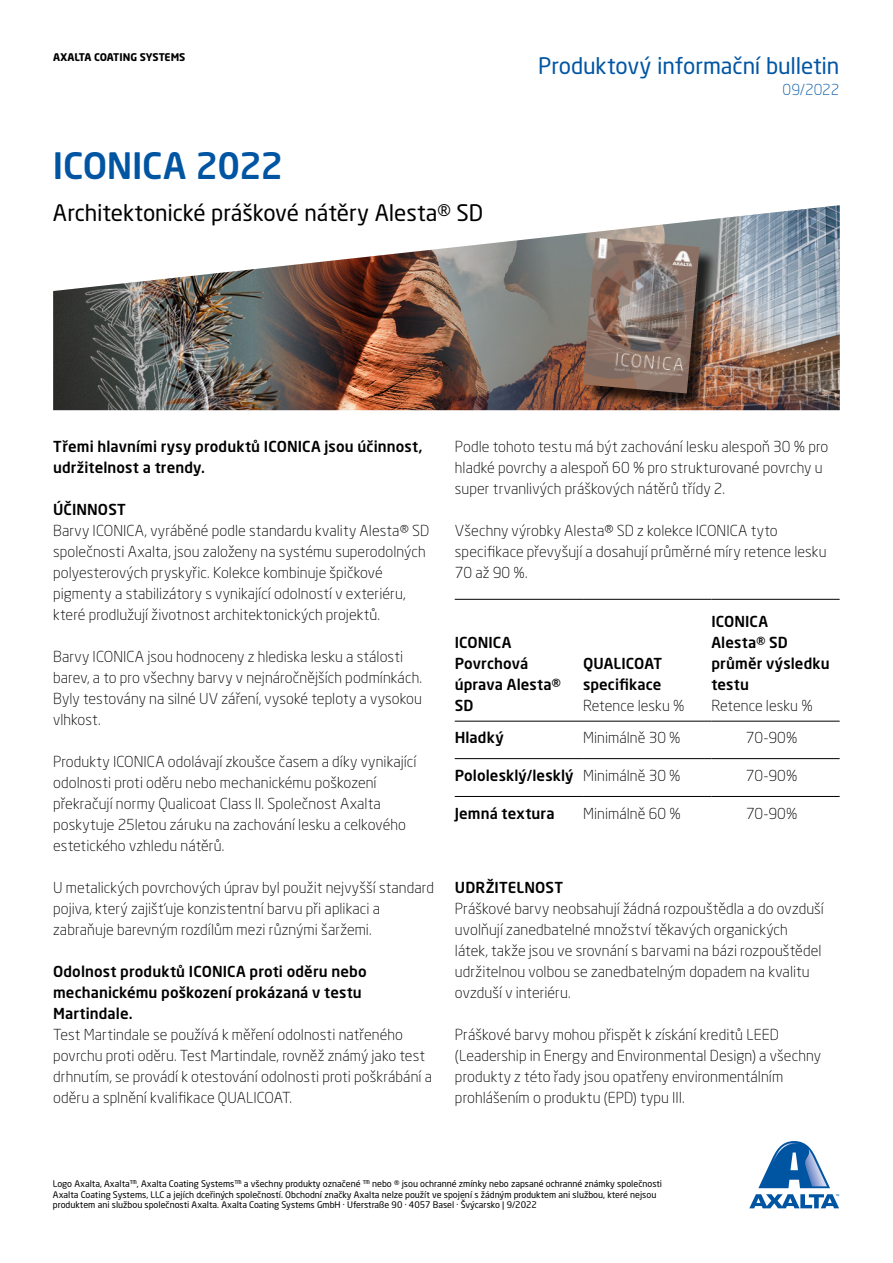
<style>
.page{position:relative;width:893px;height:1263px;background:#fff}
.page>*{position:absolute;margin:0;border:0;box-sizing:border-box;transform-origin:0 0}
.t1{font:500 36px "Neo Sans Pro";letter-spacing:-.01em;color:#0055a3}
.t2{font:22.5px "Neo Sans Pro";letter-spacing:-.005em;color:#000}
.t3{font:22.5px "Neo Sans Pro";letter-spacing:-.005em;color:#0055a3}
.t4{font:300 15px/21px "Neo Sans Pro";letter-spacing:.005em;color:#000}
.t5{font:500 15px/21px "Neo Sans Pro";letter-spacing:.005em;color:#000}
.t6{font:300 15px "Neo Sans Pro";letter-spacing:-.005em;color:#0055a3}
.t7{font:700 10.5px "Neo Sans Pro";letter-spacing:-.01em;color:#000}
.t8{font:9px/10.5px "Neo Sans Pro";color:#000}
.s1{font-weight:300}
</style>
<div class="page">
<svg style="left:749px;top:1141px;width:90px;height:67px"></svg>
<hr style="left:455px;top:758px;width:128px;height:1px;background:#000">
<hr style="left:583px;top:758px;width:128px;height:1px;background:#000">
<hr style="left:711px;top:758px;width:129px;height:1px;background:#000">
<hr style="left:455px;top:796px;width:128px;height:1px;background:#000">
<hr style="left:583px;top:796px;width:128px;height:1px;background:#000">
<hr style="left:711px;top:796px;width:129px;height:1px;background:#000">
<hr style="left:455px;top:599px;width:128px;height:1px;background:#000">
<hr style="left:583px;top:599px;width:128px;height:1px;background:#000">
<hr style="left:711px;top:599px;width:129px;height:1px;background:#000">
<hr style="left:455px;top:721px;width:128px;height:1px;background:#000">
<hr style="left:583px;top:721px;width:128px;height:1px;background:#000">
<hr style="left:711px;top:721px;width:129px;height:1px;background:#000">
<img style="left:53px;top:205px;width:787px;height:205px">
<div style="left:585px;top:241px;width:133px;height:170px;background:#000;opacity:.75"></div>
<img style="left:583px;top:238px;width:117px;height:155px">
<p class="t7" style="left:53px;top:50px;width:134px">AXALTA COATING SYSTEMS</p>
<h2 class="t3" style="left:538px;top:52px;width:303px">Produktový informační bulletin</h2>
<p class="t6" style="left:783px;top:81px;width:58px">09/2022</p>
<h1 class="t1" style="left:53px;top:143px;width:232px">ICONICA 2022</h1>
<h2 class="t2" style="left:53px;top:199px;width:432px">Architektonické práškové nátěry Alesta® SD</h2>
<p class="t5" style="left:53px;top:436px;width:371px">Třemi hlavními rysy produktů ICONICA jsou účinnost, udržitelnost a trendy.</p>
<p class="t5" style="left:53px;top:499px;width:74px">ÚČINNOST</p>
<p class="t4" style="left:53px;top:520px;width:378px">Barvy ICONICA, vyráběné podle standardu kvality Alesta® SD společnosti Axalta, jsou založeny na systému superodolných polyesterových pryskyřic. Kolekce kombinuje špičkové pigmenty a stabilizátory s vynikající odolností v exteriéru, které prodlužují životnost architektonických projektů.</p>
<p class="t4" style="left:53px;top:646px;width:370px">Barvy ICONICA jsou hodnoceny z hlediska lesku a stálosti barev, a to pro všechny barvy v nejnáročnějších podmínkách.<br>Byly testovány na silné UV záření, vysoké teploty a vysokou vlhkost.</p>
<p class="t4" style="left:53px;top:751px;width:365px">Produkty ICONICA odolávají zkoušce časem a díky vynikající odolnosti proti oděru nebo mechanickému poškození překračují normy Qualicoat Class II. Společnost Axalta poskytuje 25letou záruku na zachování lesku a celkového estetického vzhledu nátěrů.</p>
<p class="t4" style="left:53px;top:877px;width:382px">U metalických povrchových úprav byl použit nejvyšší standard pojiva, který zajišťuje konzistentní barvu při aplikaci a zabraňuje barevným rozdílům mezi různými šaržemi.</p>
<p class="t5" style="left:53px;top:961px;width:315px">Odolnost produktů ICONICA proti oděru nebo mechanickému poškození prokázaná v testu<br>Martindale.</p>
<p class="t4" style="left:53px;top:1024px;width:380px">Test Martindale se používá k měření odolnosti natřeného povrchu proti oděru. Test Martindale, rovněž známý jako test drhnutím, se provádí k otestování odolnosti proti poškrábání a oděru a splnění kvalifikace QUALICOAT.</p>
<p class="t4" style="left:455px;top:436px;width:375px">Podle tohoto testu má být zachování lesku alespoň 30 % pro hladké povrchy a alespoň 60 % pro strukturované povrchy u super trvanlivých práškových nátěrů třídy 2.</p>
<p class="t4" style="left:455px;top:520px;width:373px">Všechny výrobky Alesta® SD z kolekce ICONICA tyto specifikace převyšují a dosahují průměrné míry retence lesku<br>70 až 90 %.</p>
<p class="t5" style="left:455px;top:631px;width:108px">ICONICA<br>Povrchová úprava Alesta®<br>SD</p>
<p class="t5" style="left:583px;top:652px;width:81px">QUALICOAT specifikace</p>
<p class="t4" style="left:583px;top:694px;width:103px">Retence lesku %</p>
<p class="t5" style="left:711px;top:610px;width:120px">ICONICA<br>Alesta® SD průměr výsledku testu</p>
<p class="t4" style="left:711px;top:694px;width:103px">Retence lesku %</p>
<p class="t5" style="left:455px;top:726px;width:50px">Hladký</p>
<p class="t4" style="left:583px;top:727px;width:99px">Minimálně 30 %</p>
<p class="t4" style="left:746px;top:727px;width:53px">70-90%</p>
<p class="t5" style="left:455px;top:764px;width:227px">Pololesklý/lesklý <span class="s1">Minimálně 30 %</span></p>
<p class="t4" style="left:746px;top:765px;width:53px">70-90%</p>
<p class="t5" style="left:455px;top:802px;width:101px">Jemná textura</p>
<p class="t4" style="left:583px;top:802px;width:99px">Minimálně 60 %</p>
<p class="t4" style="left:746px;top:802px;width:53px">70-90%</p>
<p class="t5" style="left:455px;top:877px;width:110px">UDRŽITELNOST</p>
<p class="t4" style="left:455px;top:898px;width:370px">Práškové barvy neobsahují žádná rozpouštědla a do ovzduší uvolňují zanedbatelné množství těkavých organických látek, takže jsou ve srovnání s barvami na bázi rozpouštědel udržitelnou volbou se zanedbatelným dopadem na kvalitu ovzduší v interiéru.</p>
<p class="t4" style="left:455px;top:1024px;width:368px">Práškové barvy mohou přispět k získání kreditů LEED (Leadership in Energy and Environmental Design) a všechny produkty z této řady jsou opatřeny environmentálním prohlášením o produktu (EPD) typu III.</p>
<p class="t8" style="left:53px;top:1178px;width:611px">Logo Axalta, Axalta™, Axalta Coating Systems™ a všechny produkty označené ™ nebo ® jsou ochranné zmínky nebo zapsané ochranné známky společnosti<br>Axalta Coating Systems, LLC a jejích dceřiných společností. Obchodní značky Axalta nelze použít ve spojení s žádným produktem ani službou, které nejsou produktem ani službou společnosti Axalta. Axalta Coating Systems GmbH · Uferstraße 90 · 4057 Basel · Švýcarsko | 9/2022</p>
</div>
